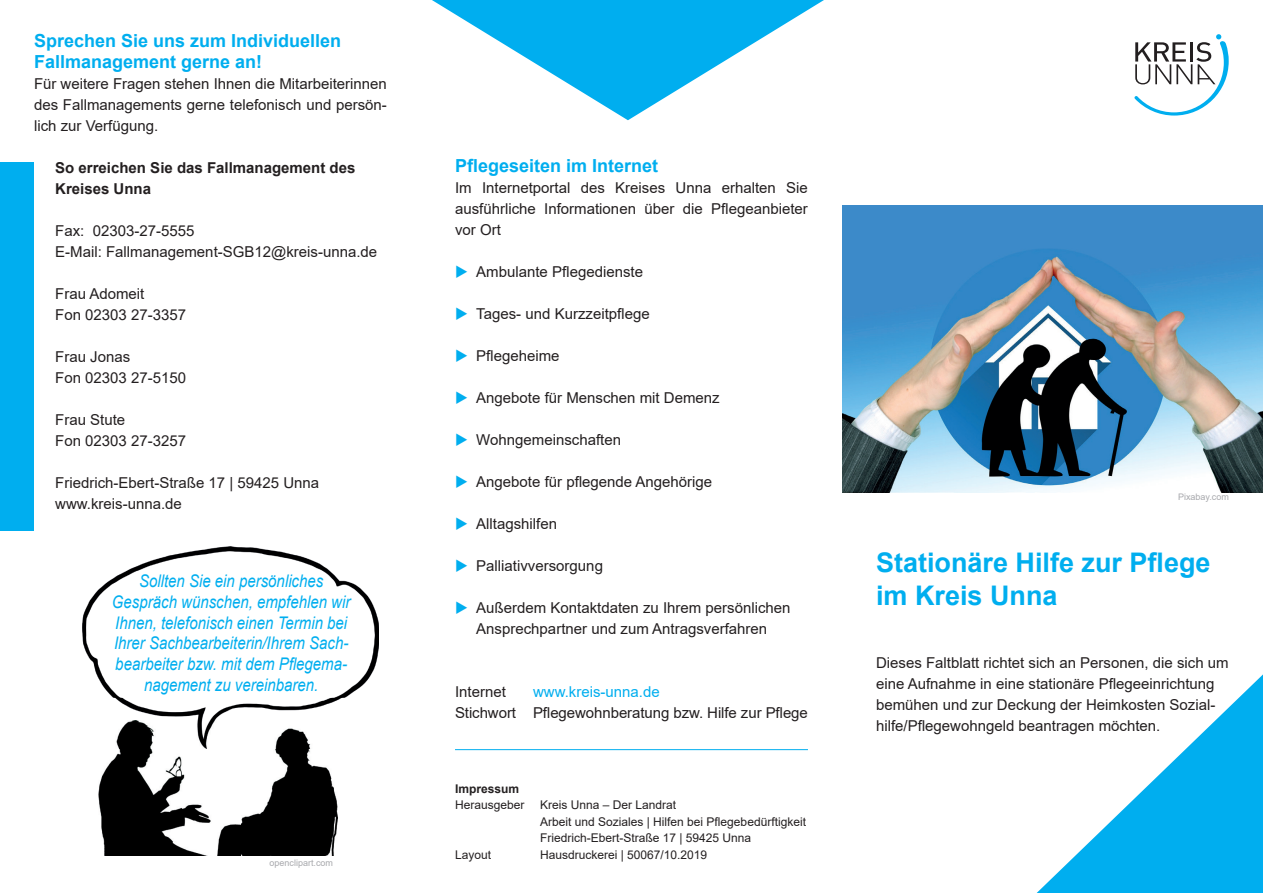
<style>
.page{position:relative;width:1263px;height:893px;background:#fff}
.page>*{position:absolute;margin:0;border:0;box-sizing:border-box;transform-origin:0 0}
.t1{font:700 27px/32.4px "Arial";color:#00aeef}
.t2{font:700 18px/21px "Arial";color:#00aeef}
.t3{font:italic 17.4px/20.9px "Arial";color:#00aeef;text-align:center;scale:.86 1}
.t4{font:15px/21px "Arial";color:#231f20}
.t5{font:700 15px/21px "Arial";color:#231f20}
.t6{font:15px "Arial";color:#00aeef}
.t7{font:12px/16.5px "Arial";color:#231f20}
.t8{font:700 12px "Arial";color:#231f20}
.t9{font:9px "Arial";color:#a8a9ad}
.s1{color:#00aeef}
</style>
<div class="page">
<svg style="left:1134px;top:34px;width:95px;height:82px"></svg>
<div style="left:0;top:162px;width:33px;height:369px;background:#00aeef"></div>
<hr style="left:455px;top:749px;width:353px;height:1px;background:#00aeef">
<img style="left:99px;top:748px;width:238px;height:108px">
<img style="left:83px;top:547px;width:296px;height:201px">
<svg style="left:1037px;top:674px;width:226px;height:219px"></svg>
<svg style="left:432px;top:0;width:392px;height:120px"></svg>
<img style="left:842px;top:205px;width:421px;height:287px">
<p class="t2" style="left:34px;top:31px;width:309px">Sprechen Sie uns zum Individuellen<br>Fallmanagement gerne an!</p>
<p class="t4" style="left:34px;top:73px;width:354px;text-align:justify">Für weitere Fragen stehen Ihnen die Mitarbeiterinnen des Fallmanagements gerne telefonisch und persön&shy;lich zur Verfügung.</p>
<p class="t5" style="left:55px;top:158px;width:302px">So erreichen Sie das Fallmanagement des<br>Kreises Unna</p>
<p class="t4" style="left:55px;top:220px;width:323px">Fax: 02303-27-5555<br>E-Mail: Fallmanagement-SGB12@kreis-unna.de</p>
<p class="t4" style="left:55px;top:283px;width:132px">Frau Adomeit<br>Fon 02303 27-3357</p>
<p class="t4" style="left:55px;top:346px;width:132px">Frau Jonas<br>Fon 02303 27-5150</p>
<p class="t4" style="left:55px;top:409px;width:132px">Frau Stute<br>Fon 02303 27-3257</p>
<p class="t4" style="left:55px;top:472px;width:265px">Friedrich-Ebert-Straße 17 | 59425 Unna www.kreis-unna.de</p>
<p class="t3" style="left:112px;top:570px;width:279px">Sollten Sie ein persönliches Gespräch wünschen, empfehlen wir Ihnen, telefonisch einen Termin bei Ihrer Sachbearbeiterin/Ihrem Sach&shy;bearbeiter bzw. mit dem Pflegema&shy;nagement zu vereinbaren.</p>
<p class="t9" style="left:269px;top:856px;width:65px">openclipart.com</p>
<p class="t2" style="left:455px;top:155px;width:205px">Pflegeseiten im Internet</p>
<p class="t4" style="left:455px;top:177px;width:354px;text-align:justify">Im Internetportal des Kreises Unna erhalten Sie ausführliche Informationen über die Pflegeanbieter vor Ort</p>
<p class="t4" style="left:455px;top:261px;width:190px"><span class="s1">◆</span> Ambulante Pflegedienste</p>
<p class="t4" style="left:455px;top:303px;width:196px"><span class="s1">◆</span> Tages- und Kurzzeitpflege</p>
<p class="t4" style="left:455px;top:345px;width:106px"><span class="s1">◆</span> Pflegeheime</p>
<p class="t4" style="left:455px;top:387px;width:266px"><span class="s1">◆</span> Angebote für Menschen mit Demenz</p>
<p class="t4" style="left:455px;top:429px;width:168px"><span class="s1">◆</span> Wohngemeinschaften</p>
<p class="t4" style="left:455px;top:471px;width:259px"><span class="s1">◆</span> Angebote für pflegende Angehörige</p>
<p class="t4" style="left:455px;top:513px;width:104px"><span class="s1">◆</span> Alltagshilfen</p>
<p class="t4" style="left:455px;top:555px;width:149px"><span class="s1">◆</span> Palliativversorgung</p>
<p class="t4" style="left:455px;top:597px;width:337px;text-align:center"><span class="s1">◆</span> Außerdem Kontaktdaten zu Ihrem persönlichen<br>Ansprechpartner und zum Antragsverfahren</p>
<p class="t4" style="left:455px;top:681px;width:52px">Internet</p>
<p class="t6" style="left:533px;top:681px;width:128px">www.kreis-unna.de</p>
<p class="t4" style="left:455px;top:702px;width:354px">Stichwort Pflegewohnberatung bzw. Hilfe zur Pflege</p>
<p class="t8" style="left:455px;top:780px;width:66px">Impressum</p>
<p class="t7" style="left:455px;top:797px;width:71px">Herausgeber</p>
<p class="t7" style="left:540px;top:797px;width:267px">Kreis Unna – Der Landrat<br>Arbeit und Soziales | Hilfen bei Pflegebedürftigkeit<br>Friedrich-Ebert-Straße 17 | 59425 Unna</p>
<p class="t7" style="left:455px;top:846px;width:38px">Layout</p>
<p class="t7" style="left:540px;top:846px;width:169px">Hausdruckerei | 50067/10.2019</p>
<p class="t9" style="left:1178px;top:490px;width:52px">Pixabay.com</p>
<h1 class="t1" style="left:876px;top:547px;width:336px">Stationäre Hilfe zur Pflege im Kreis Unna</h1>
<p class="t4" style="left:876px;top:652px;width:354px">Dieses Faltblatt richtet sich an Personen, die sich um eine Aufnahme in eine stationäre Pflegeeinrichtung bemühen und zur Deckung der Heimkosten Sozial&shy;hilfe/Pflegewohngeld beantragen möchten.</p>
</div>
